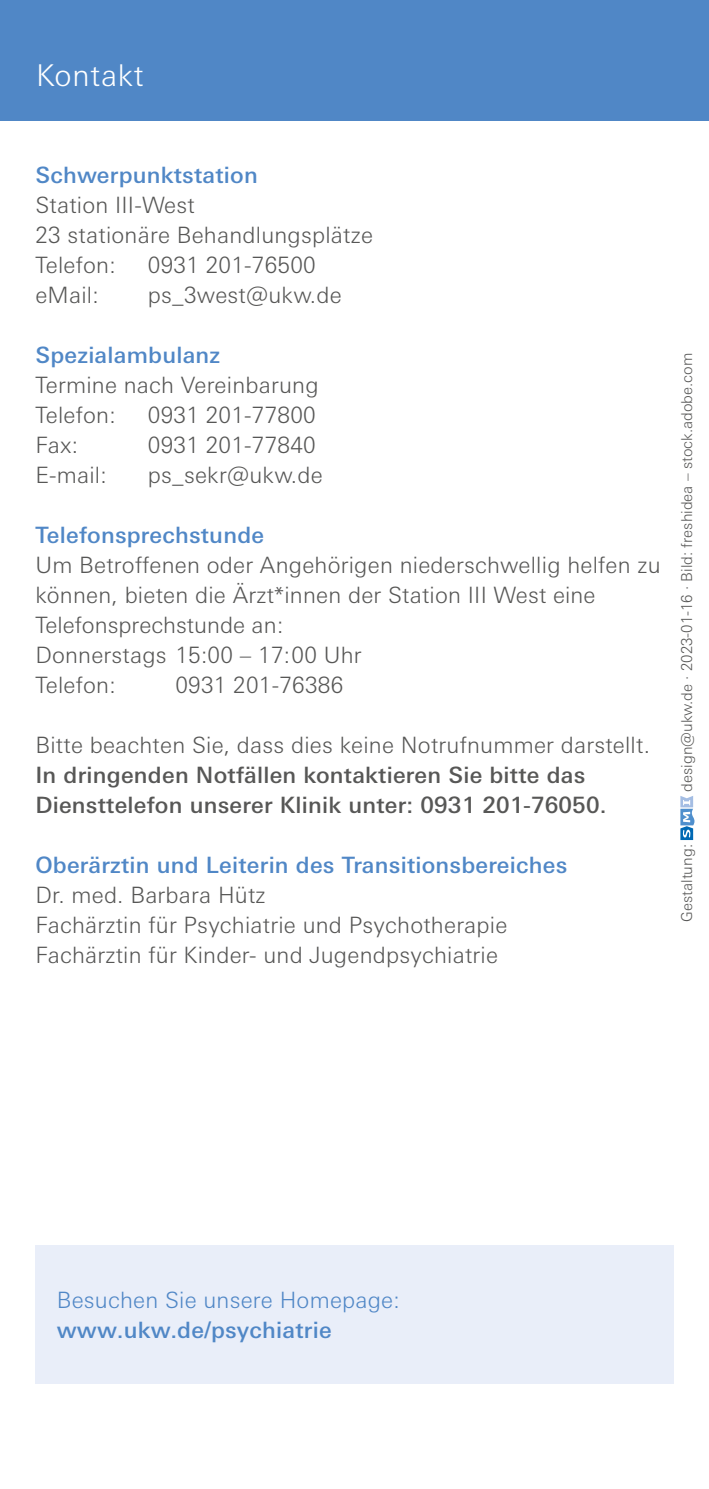
<style>
.page{position:relative;width:709px;height:1489px;background:#fff}
.page>*{position:absolute;margin:0;border:0;box-sizing:border-box;transform-origin:0 0}
.t1{font:300 30px "Univers Next Pro";letter-spacing:.025em;color:#fff}
.t2{font:300 22.5px/30px "Univers Next Pro";letter-spacing:.01em;color:#575756}
.t3{font:500 22.5px "Univers Next Pro";letter-spacing:.01em;color:#5087c6}
.t4{font:500 22.5px/30px "Univers Next Pro";letter-spacing:.01em;color:#575756}
.t5{font:300 22.5px "Univers Next Pro";letter-spacing:.01em;color:#5087c6}
.t6{font:300 15px "Univers Next Pro";color:#575756}
</style>
<div class="page">
<div style="left:0;top:0;width:709px;height:120px;background:#5087c6"></div>
<div style="left:35px;top:1244px;width:638px;height:138px;background:#e9eef9"></div>
<svg style="left:680px;top:796px;width:15px;height:44px"></svg>
<h1 class="t1" style="left:36px;top:58px;width:109px">Kontakt</h1>
<p class="t3" style="left:35px;top:161px;width:224px">Schwerpunktstation</p>
<p class="t2" style="left:35px;top:189px;width:339px">Station III-West<br>23 stationäre Behandlungsplätze<br>Telefon:</p>
<p class="t2" style="left:148px;top:249px;width:169px">0931 201-76500</p>
<p class="t2" style="left:35px;top:279px;width:65px">eMail:</p>
<p class="t2" style="left:148px;top:279px;width:195px">ps_3west@ukw.de</p>
<p class="t3" style="left:35px;top:341px;width:186px">Spezialambulanz</p>
<p class="t2" style="left:35px;top:369px;width:285px">Termine nach Vereinbarung<br>Telefon:</p>
<p class="t2" style="left:148px;top:399px;width:169px">0931 201-77800</p>
<p class="t2" style="left:35px;top:429px;width:44px">Fax:</p>
<p class="t2" style="left:148px;top:429px;width:169px">0931 201-77840</p>
<p class="t2" style="left:35px;top:459px;width:73px">E-mail:</p>
<p class="t2" style="left:148px;top:459px;width:176px">ps_sekr@ukw.de</p>
<p class="t3" style="left:35px;top:521px;width:230px">Telefonsprechstunde</p>
<p class="t2" style="left:35px;top:549px;width:626px">Um Betroffenen oder Angehörigen niederschwellig helfen zu können, bieten die Ärzt*innen der Station III West eine Telefonsprechstunde an:<br>Donnerstags 15:00 – 17:00 Uhr<br>Telefon:</p>
<p class="t2" style="left:175px;top:669px;width:169px">0931 201-76386</p>
<p class="t2" style="left:35px;top:729px;width:616px">Bitte beachten Sie, dass dies keine Notrufnummer darstellt.</p>
<p class="t4" style="left:35px;top:759px;width:572px">In dringenden Notfällen kontaktieren Sie bitte das<br>Diensttelefon unserer Klinik unter: 0931 201-76050.</p>
<p class="t3" style="left:35px;top:851px;width:533px">Oberärztin und Leiterin des Transitionsbereiches</p>
<p class="t2" style="left:35px;top:879px;width:473px">Dr. med. Barbara Hütz<br>Fachärztin für Psychiatrie und Psychotherapie<br>Fachärztin für Kinder- und Jugendpsychiatrie</p>
<p class="t6" style="left:678px;top:791px;width:440px;rotate:-90deg">design@ukw.de · 2023-01-16 · Bild: freshidea – stock.adobe.com</p>
<p class="t6" style="left:678px;top:921px;width:79px;rotate:-90deg">Gestaltung:</p>
<p class="t5" style="left:57px;top:1286px;width:344px">Besuchen Sie unsere Homepage:</p>
<p class="t3" style="left:57px;top:1316px;width:276px">www.ukw.de/psychiatrie</p>
</div>
